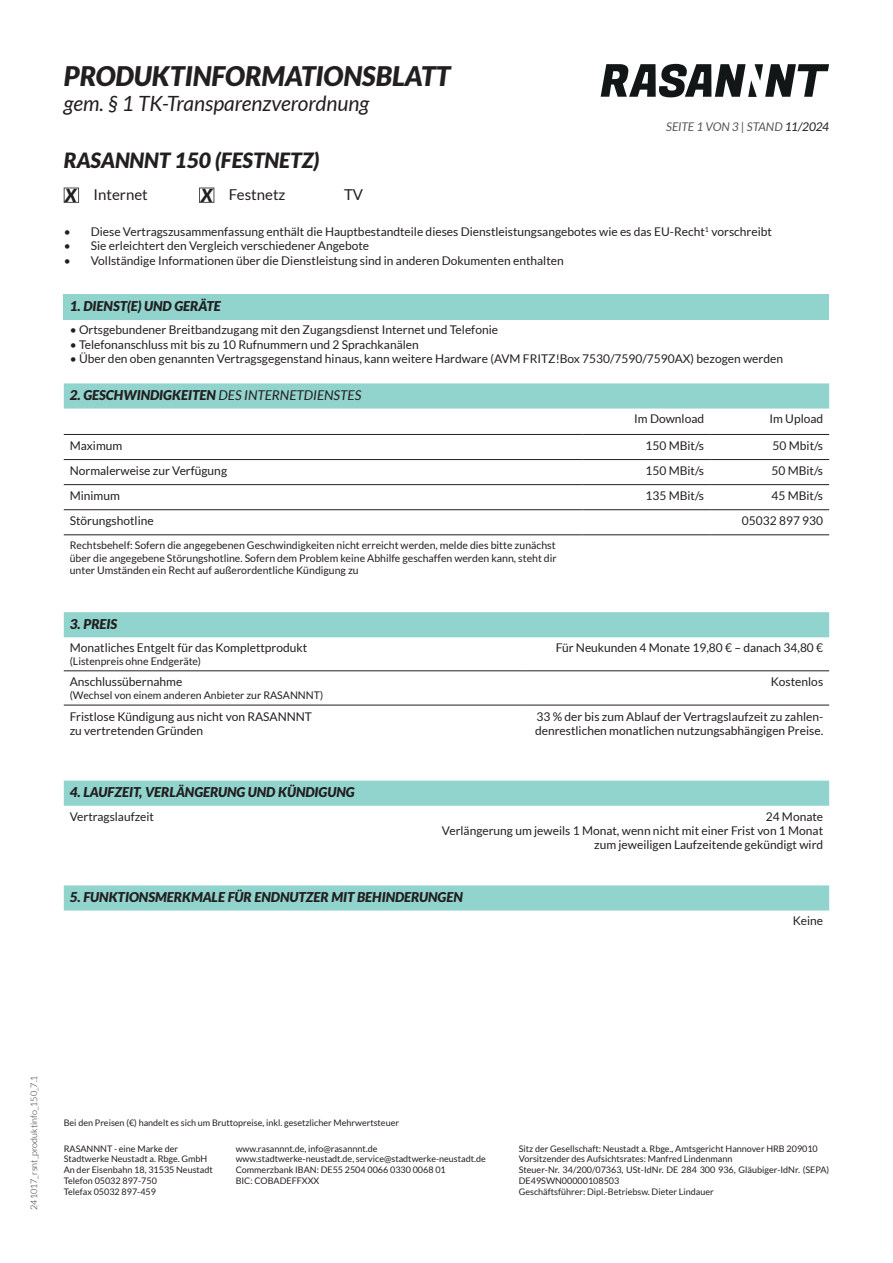
<style>
.page{position:relative;width:893px;height:1263px;background:#fff}
.page>*{position:absolute;margin:0;border:0;box-sizing:border-box;transform-origin:0 0}
.t1{font:italic 900 27px "Lato";color:#231f20}
.t2{font:italic 21px "Lato";color:#231f20}
.t3{font:italic 900 21px "Lato";color:#231f20}
.t4{font:15px "Lato";color:#231f20}
.t5{font:italic 900 13.5px "Lato";color:#231f20}
.t6{font:12px/14.4px "Lato";color:#231f20}
.t7{font:italic 12px "Lato";letter-spacing:-.005em;color:#57585a}
.t8{font:10.5px/12.6px "Lato";color:#231f20;text-align:justify}
.t9{font:9px/10.8px "Lato";color:#231f20}
.t10{font:300 9px "Lato";color:#231f20}
.s1{font-weight:900;font-style:italic;font-size:18px}
.s2{color:#231f20}
.s3{font-weight:400}
</style>
<div class="page">
<div style="left:64px;top:383px;width:765px;height:25px;background:#91d3cd"></div>
<hr style="left:64px;top:434px;width:519px;height:1px;background:#231f20">
<hr style="left:583px;top:434px;width:127px;height:1px;background:#231f20">
<hr style="left:710px;top:434px;width:119px;height:1px;background:#231f20">
<hr style="left:64px;top:459px;width:519px;height:1px;background:#231f20">
<hr style="left:583px;top:459px;width:127px;height:1px;background:#231f20">
<hr style="left:710px;top:459px;width:119px;height:1px;background:#231f20">
<hr style="left:64px;top:484px;width:519px;height:1px;background:#231f20">
<hr style="left:583px;top:484px;width:127px;height:1px;background:#231f20">
<hr style="left:710px;top:484px;width:119px;height:1px;background:#231f20">
<hr style="left:64px;top:509px;width:519px;height:1px;background:#231f20">
<hr style="left:583px;top:509px;width:127px;height:1px;background:#231f20">
<hr style="left:710px;top:509px;width:119px;height:1px;background:#231f20">
<hr style="left:64px;top:534px;width:519px;height:1px;background:#231f20">
<hr style="left:583px;top:534px;width:127px;height:1px;background:#231f20">
<hr style="left:710px;top:534px;width:119px;height:1px;background:#231f20">
<div style="left:64px;top:781px;width:765px;height:25px;background:#91d3cd"></div>
<div style="left:64px;top:885px;width:765px;height:25px;background:#91d3cd"></div>
<svg style="left:601px;top:64px;width:228px;height:33px"></svg>
<div style="left:64px;top:612px;width:765px;height:25px;background:#91d3cd"></div>
<hr style="left:64px;top:670px;width:461px;height:1px;background:#231f20">
<hr style="left:525px;top:670px;width:304px;height:1px;background:#231f20">
<hr style="left:64px;top:705px;width:461px;height:1px;background:#231f20">
<hr style="left:525px;top:705px;width:304px;height:1px;background:#231f20">
<div style="left:64px;top:294px;width:765px;height:25px;background:#91d3cd"></div>
<div style="left:64px;top:188px;width:15px;height:15px;background:#fff;border:1px solid #4e4f50"></div>
<div style="left:199px;top:188px;width:15px;height:15px;background:#fff;border:1px solid #4e4f50"></div>
<h1 class="t1" style="left:64px;top:60px;width:388px">PRODUKTINFORMATIONSBLATT</h1>
<h2 class="t2" style="left:64px;top:91px;width:307px">gem. § 1 TK-Transparenzverordnung</h2>
<h2 class="t3" style="left:64px;top:148px;width:257px">RASANNNT 150 (FESTNETZ)</h2>
<p class="t4" style="left:65px;top:186px;width:84px"><span class="s1">X</span> Internet</p>
<p class="t4" style="left:201px;top:186px;width:86px"><span class="s1">X</span> Festnetz</p>
<p class="t4" style="left:344px;top:186px;width:21px">TV</p>
<p class="t7" style="left:666px;top:120px;width:165px">SEITE 1 VON 3 | STAND <span class="s2">11/2024</span></p>
<p class="t6" style="left:64px;top:224px;width:710px">• Diese Vertragszusammenfassung enthält die Hauptbestandteile dieses Dienstleistungsangebotes wie es das EU-Recht<sup>1</sup> vorschreibt</p>
<p class="t6" style="left:64px;top:239px;width:307px">• Sie erleichtert den Vergleich verschiedener Angebote</p>
<p class="t6" style="left:64px;top:253px;width:501px">• Vollständige Informationen über die Dienstleistung sind in anderen Dokumenten enthalten</p>
<p class="t5" style="left:70px;top:298px;width:153px">1. DIENST(E) UND GERÄTE</p>
<p class="t6" style="left:70px;top:322px;width:430px">• Ortsgebundener Breitbandzugang mit den Zugangsdienst Internet und Telefonie</p>
<p class="t6" style="left:70px;top:337px;width:350px">• Telefonanschluss mit bis zu 10 Rufnummern und 2 Sprachkanälen</p>
<p class="t6" style="left:70px;top:351px;width:715px">• Über den oben genannten Vertragsgegenstand hinaus, kann weitere Hardware (AVM FRITZ!Box 7530/7590/7590AX) bezogen werden</p>
<p class="t5" style="left:70px;top:387px;width:293px">2. GESCHWINDIGKEITEN <span class="s3">DES INTERNETDIENSTES</span></p>
<p class="t6" style="left:634px;top:412px;width:71px">Im Download</p>
<p class="t6" style="left:769px;top:412px;width:55px">Im Upload</p>
<p class="t6" style="left:70px;top:438px;width:54px">Maximum</p>
<p class="t6" style="left:645px;top:438px;width:60px">150 MBit/s</p>
<p class="t6" style="left:773px;top:438px;width:52px">50 Mbit/s</p>
<p class="t6" style="left:70px;top:464px;width:159px">Normalerweise zur Verfügung</p>
<p class="t6" style="left:645px;top:464px;width:60px">150 MBit/s</p>
<p class="t6" style="left:771px;top:464px;width:53px">50 MBit/s</p>
<p class="t6" style="left:70px;top:489px;width:52px">Minimum</p>
<p class="t6" style="left:645px;top:489px;width:60px">135 MBit/s</p>
<p class="t6" style="left:771px;top:489px;width:53px">45 MBit/s</p>
<p class="t6" style="left:70px;top:514px;width:85px">Störungshotline</p>
<p class="t6" style="left:742px;top:514px;width:83px">05032 897 930</p>
<p class="t8" style="left:70px;top:539px;width:488px">Rechtsbehelf: Sofern die angegebenen Geschwindigkeiten nicht erreicht werden, melde dies bitte zunächst über die angegebene Störungshotline. Sofern dem Problem keine Abhilfe geschaffen werden kann, steht dir unter Umständen ein Recht auf außerordentliche Kündigung zu</p>
<p class="t5" style="left:70px;top:616px;width:49px">3. PREIS</p>
<p class="t6" style="left:70px;top:641px;width:239px">Monatliches Entgelt für das Komplettprodukt</p>
<p class="t8" style="left:70px;top:655px;width:133px">(Listenpreis ohne Endgeräte)</p>
<p class="t6" style="left:70px;top:675px;width:114px">Anschlussübernahme</p>
<p class="t8" style="left:70px;top:689px;width:255px">(Wechsel von einem anderen Anbieter zur RASANNNT)</p>
<p class="t6" style="left:556px;top:641px;width:269px">Für Neukunden 4 Monate 19,80 € – danach 34,80 €</p>
<p class="t6" style="left:771px;top:675px;width:54px">Kostenlos</p>
<p class="t6" style="left:70px;top:709px;width:244px">Fristlose Kündigung aus nicht von RASANNNT zu vertretenden Gründen</p>
<p class="t6" style="left:535px;top:709px;width:290px">33 % der bis zum Ablauf der Vertragslaufzeit zu zahlen&shy;denrestlichen monatlichen nutzungsabhängigen Preise.</p>
<p class="t5" style="left:70px;top:785px;width:286px">4. LAUFZEIT, VERLÄNGERUNG UND KÜNDIGUNG</p>
<p class="t6" style="left:70px;top:809px;width:86px">Vertragslaufzeit</p>
<p class="t6" style="left:442px;top:809px;width:383px;text-align:right">24 Monate<br>Verlängerung um jeweils 1 Monat, wenn nicht mit einer Frist von 1 Monat zum jeweiligen Laufzeitende gekündigt wird</p>
<p class="t5" style="left:70px;top:889px;width:394px">5. FUNKTIONSMERKMALE FÜR ENDNUTZER MIT BEHINDERUNGEN</p>
<p class="t6" style="left:793px;top:914px;width:32px">Keine</p>
<p class="t10" style="left:29px;top:1210px;width:136px;rotate:-90deg">241017_rsnt_produktinfo_150_7.1</p>
<p class="t9" style="left:64px;top:1117px;width:337px">Bei den Preisen (€) handelt es sich um Bruttopreise, inkl. gesetzlicher Mehrwertsteuer</p>
<p class="t9" style="left:64px;top:1143px;width:151px">RASANNNT - eine Marke der<br>Stadtwerke Neustadt a. Rbge. GmbH<br>An der Eisenbahn 18, 31535 Neustadt<br>Telefon 05032 897-750<br>Telefax 05032 897-459</p>
<p class="t9" style="left:236px;top:1143px;width:252px">www.rasannnt.de, info@rasannnt.de www.stadtwerke-neustadt.de, service@stadtwerke-neustadt.de Commerzbank IBAN: DE55 2504 0066 0330 0068 01<br>BIC: COBADEFFXXX</p>
<p class="t9" style="left:519px;top:1143px;width:312px">Sitz der Gesellschaft: Neustadt a. Rbge., Amtsgericht Hannover HRB 209010<br>Vorsitzender des Aufsichtsrates: Manfred Lindenmann<br>Steuer-Nr. 34/200/07363, USt-IdNr. DE 284 300 936, Gläubiger-IdNr. (SEPA)<br>DE49SWN00000108503<br>Geschäftsführer: Dipl.-Betriebsw. Dieter Lindauer</p>
</div>
